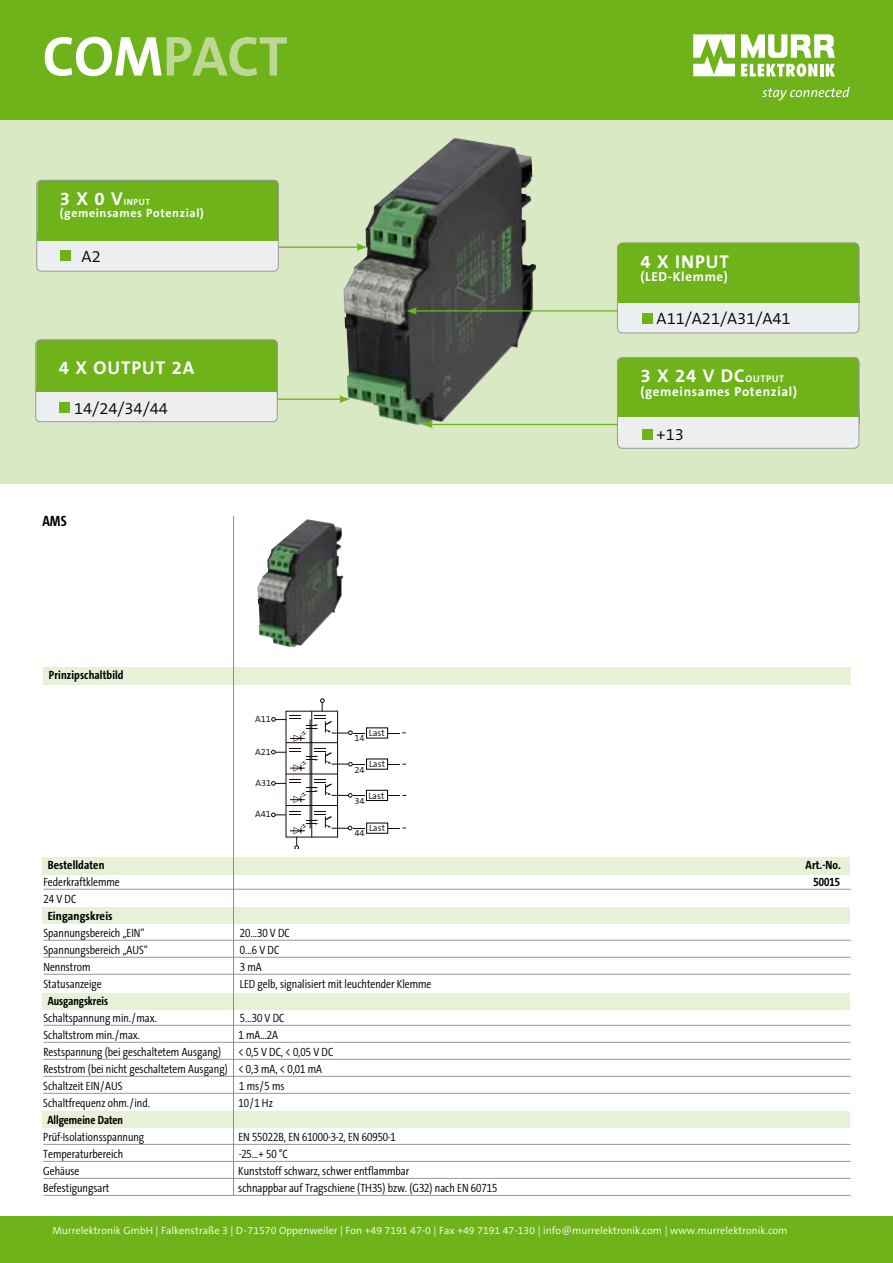
<style>
.page{position:relative;width:893px;height:1263px;background:#fff}
.page>*{position:absolute;margin:0;border:0;box-sizing:border-box;transform-origin:0 0}
.t1{font:700 56.7px "The Sans B7";letter-spacing:-.01em;color:#bcd894}
.t2{font:700 18.6px "The Sans B7";letter-spacing:.05em;color:#fff}
.t3{font:300 16.5px "The Sans B4";color:#000}
.t4{font:700 15px "The Sans Cd TF7";color:#000}
.t5{font:700 13.05px "The Sans B7";letter-spacing:.05em;color:#fff}
.t6{font:300 12px/17px "The Sans Cd TF4";color:#000}
.t7{font:700 12px "The Sans Cd TF7";letter-spacing:.01em;color:#000;scale:1.05 1}
.t8{font:700 12px "The Sans Cd TF7";letter-spacing:.01em;color:#000}
.t9{font:700 12px "The Sans B7";letter-spacing:.05em;color:#fff}
.t10{font:700 12px "The Sans Cd TF7";letter-spacing:.01em;color:#000;scale:1.1 1}
.t11{font:300 10.5px "The Sans B4";color:#fff}
.t12{font:300 9.15px "The Sans B4";color:#000}
.t13{font:700 9px "The Sans B7";letter-spacing:.065em;color:#fff}
.s1{color:#fff}
.s2{font-size:18.6px}
.s3{font-size:9.75px}
</style>
<div class="page">
<div style="left:0;top:119px;width:893px;height:365px;background:#d8e9c3"></div>
<div style="left:0;top:1216px;width:893px;height:47px;background:#6fb31b"></div>
<div style="left:0;top:0;width:893px;height:119px;background:#6fb31b"></div>
<svg style="left:693px;top:34px;width:42px;height:42px"></svg>
<svg style="left:741px;top:64px;width:94px;height:13px"></svg>
<svg style="left:741px;top:34px;width:94px;height:24px"></svg>
<svg style="left:762px;top:87px;width:88px;height:14px"></svg>
<div style="left:42px;top:907px;width:807px;height:17px;background:#e6f1d8"></div>
<div style="left:42px;top:1111px;width:807px;height:17px;background:#e6f1d8"></div>
<div style="left:42px;top:993px;width:807px;height:17px;background:#e6f1d8"></div>
<div style="left:42px;top:857px;width:807px;height:17px;background:#e6f1d8"></div>
<hr style="left:43px;top:889px;width:808px;height:1px;background:#98989c">
<hr style="left:43px;top:940px;width:808px;height:1px;background:#98989c">
<hr style="left:43px;top:957px;width:808px;height:1px;background:#98989c">
<hr style="left:43px;top:974px;width:808px;height:1px;background:#98989c">
<hr style="left:43px;top:1025px;width:808px;height:1px;background:#98989c">
<hr style="left:43px;top:1042px;width:808px;height:1px;background:#98989c">
<hr style="left:43px;top:1059px;width:808px;height:1px;background:#98989c">
<hr style="left:43px;top:1076px;width:808px;height:1px;background:#98989c">
<hr style="left:43px;top:1093px;width:808px;height:1px;background:#98989c">
<hr style="left:43px;top:1144px;width:808px;height:1px;background:#98989c">
<hr style="left:43px;top:1161px;width:808px;height:1px;background:#98989c">
<hr style="left:43px;top:1178px;width:808px;height:1px;background:#98989c">
<hr style="left:43px;top:1195px;width:808px;height:1px;background:#98989c">
<img style="left:257px;top:519px;width:86px;height:129px">
<div style="left:43px;top:668px;width:807px;height:17px;background:#e6f1d8"></div>
<hr style="left:233px;top:516px;width:1px;height:680px;background:#6fb31b">
<svg style="left:271px;top:698px;width:135px;height:150px"></svg>
<img style="left:343px;top:138px;width:193px;height:288px">
<hr style="left:228px;top:246px;width:131px;height:2px;background:#6fb31b">
<svg style="left:357px;top:243px;width:10px;height:8px"></svg>
<hr style="left:415px;top:310px;width:229px;height:2px;background:#6fb31b">
<svg style="left:407px;top:307px;width:10px;height:8px"></svg>
<hr style="left:431px;top:424px;width:196px;height:1px;background:#6fb31b">
<svg style="left:423px;top:421px;width:10px;height:7px"></svg>
<hr style="left:211px;top:399px;width:131px;height:1px;background:#6fb31b">
<svg style="left:339px;top:395px;width:11px;height:8px"></svg>
<div style="left:37px;top:180px;width:242px;height:68px;background:#6fb31b;border-radius:5px"></div>
<div style="left:36px;top:340px;width:242px;height:61px;background:#6fb31b;border-radius:5px"></div>
<div style="left:618px;top:243px;width:241px;height:60px;background:#6fb31b;border-radius:5px"></div>
<div style="left:618px;top:296px;width:241px;height:7px;background:#6fb31b"></div>
<div style="left:618px;top:303px;width:241px;height:16px;background:#edeeef"></div>
<div style="left:617px;top:305px;width:242px;height:28px;background:#edeeef;border-radius:5px"></div>
<div style="left:617px;top:243px;width:242px;height:90px;border:1px solid #98989c;border-radius:5px"></div>
<div style="left:642px;top:313px;width:11px;height:11px;background:#6fb31b"></div>
<div style="left:618px;top:357px;width:241px;height:68px;background:#6fb31b;border-radius:5px"></div>
<div style="left:617px;top:417px;width:242px;height:15px;background:#edeeef"></div>
<div style="left:617px;top:418px;width:241px;height:29px;background:#edeeef;border-radius:5px"></div>
<div style="left:642px;top:429px;width:11px;height:10px;background:#6fb31b"></div>
<div style="left:617px;top:357px;width:242px;height:92px;border:1px solid #98989c;border-radius:5px"></div>
<div style="left:36px;top:392px;width:241px;height:16px;background:#edeeef"></div>
<div style="left:35px;top:393px;width:242px;height:29px;background:#edeeef;border-radius:5px"></div>
<div style="left:35px;top:340px;width:243px;height:82px;border:1px solid #98989c;border-radius:5px"></div>
<div style="left:59px;top:402px;width:11px;height:11px;background:#6fb31b"></div>
<div style="left:37px;top:241px;width:242px;height:16px;background:#edeeef"></div>
<div style="left:37px;top:243px;width:241px;height:28px;background:#edeeef;border-radius:5px"></div>
<div style="left:36px;top:180px;width:243px;height:92px;border:1px solid #98989c;border-radius:5px"></div>
<div style="left:60px;top:251px;width:11px;height:10px;background:#6fb31b"></div>
<h1 class="t1" style="left:43px;top:26px;width:247px"><span class="s1">COM</span>PACT</h1>
<p class="t13" style="left:60px;top:197px;width:92px"><span class="s2">3 x 0 V</span>INPUT</p>
<p class="t9" style="left:60px;top:207px;width:145px">(gemeinsames Potenzial)</p>
<h3 class="t3" style="left:82px;top:248px;width:21px">A2</h3>
<h2 class="t2" style="left:59px;top:357px;width:135px">4 x output 2a</h2>
<h3 class="t3" style="left:74px;top:400px;width:95px">14/24/34/44</h3>
<p class="t4" style="left:42px;top:513px;width:26px">AMS</p>
<p class="t7" style="left:49px;top:669px;width:73px">Prinzipschaltbild</p>
<p class="t12" style="left:255px;top:714px;width:17px">A11</p>
<p class="t12" style="left:255px;top:747px;width:17px">A21</p>
<p class="t12" style="left:256px;top:778px;width:17px">A31</p>
<p class="t12" style="left:255px;top:809px;width:17px">A41</p>
<p class="t12" style="left:369px;top:728px;width:18px">Last</p>
<p class="t12" style="left:369px;top:759px;width:18px">Last</p>
<p class="t12" style="left:368px;top:791px;width:18px">Last</p>
<p class="t12" style="left:369px;top:823px;width:18px">Last</p>
<p class="t12" style="left:354px;top:733px;width:12px">14</p>
<p class="t12" style="left:354px;top:765px;width:12px">24</p>
<p class="t12" style="left:354px;top:796px;width:12px">34</p>
<p class="t12" style="left:354px;top:828px;width:12px">44</p>
<h2 class="t2" style="left:641px;top:252px;width:90px">4 x INPUT</h2>
<p class="t5" style="left:641px;top:270px;width:89px">(LED-Klemme)</p>
<h3 class="t3" style="left:657px;top:310px;width:136px">A11/A21/A31/A41</h3>
<h2 class="t2" style="left:641px;top:366px;width:145px">3 x 24 v Dc <span class="s3">OUTPUT</span></h2>
<p class="t5" style="left:641px;top:384px;width:158px">(gemeinsames Potenzial)</p>
<h3 class="t3" style="left:657px;top:425px;width:29px">+13</h3>
<p class="t7" style="left:48px;top:858px;width:56px">Bestelldaten</p>
<p class="t7" style="left:805px;top:858px;width:35px">Art.-No.</p>
<p class="t6" style="left:43px;top:874px;width:78px">Federkraftklemme</p>
<p class="t8" style="left:814px;top:875px;width:28px">50015</p>
<p class="t6" style="left:43px;top:891px;width:34px">24VDC</p>
<p class="t10" style="left:48px;top:909px;width:61px">Eingangskreis</p>
<p class="t6" style="left:43px;top:925px;width:102px">Spannungsbereich „EIN“</p>
<p class="t6" style="left:240px;top:925px;width:51px">20...30 V DC</p>
<p class="t6" style="left:43px;top:942px;width:106px">Spannungsbereich „AUS“</p>
<p class="t6" style="left:240px;top:942px;width:41px">0...6 V DC</p>
<p class="t6" style="left:43px;top:959px;width:49px">Nennstrom</p>
<p class="t6" style="left:240px;top:959px;width:23px">3mA</p>
<p class="t6" style="left:43px;top:976px;width:60px">Statusanzeige</p>
<p class="t6" style="left:240px;top:976px;width:193px">LED gelb, signalisiert mit leuchtender Klemme</p>
<p class="t8" style="left:48px;top:994px;width:62px">Ausgangskreis</p>
<p class="t6" style="left:43px;top:1010px;width:115px">Schaltspannung min./max.</p>
<p class="t6" style="left:240px;top:1010px;width:46px">5...30 V DC</p>
<p class="t6" style="left:43px;top:1027px;width:98px">Schaltstrom min./max.</p>
<p class="t6" style="left:238px;top:1027px;width:41px">1 mA...2A</p>
<p class="t6" style="left:43px;top:1044px;width:179px">Restspannung (bei geschaltetem Ausgang)</p>
<p class="t6" style="left:43px;top:1044px;width:291px;text-indent:195px">&lt; 0,5 V DC, &lt; 0,05 V DC<br>Reststrom (bei nicht geschaltetem Ausgang) &lt; 0,3 mA, &lt; 0,01 mA<br>Schaltzeit EIN/AUS</p>
<p class="t6" style="left:239px;top:1078px;width:47px">1 ms/5 ms</p>
<p class="t6" style="left:43px;top:1095px;width:108px">Schaltfrequenz ohm./ind.</p>
<p class="t6" style="left:239px;top:1095px;width:36px">10/1 Hz</p>
<p class="t8" style="left:48px;top:1113px;width:77px">Allgemeine Daten</p>
<p class="t6" style="left:43px;top:1129px;width:102px">Prüf-Isolationsspannung</p>
<p class="t6" style="left:238px;top:1129px;width:159px">EN 55022B, EN 61000-3-2, EN 60950-1</p>
<p class="t6" style="left:43px;top:1146px;width:81px">Temperaturbereich</p>
<p class="t6" style="left:239px;top:1146px;width:50px">-25...+ 50 °C</p>
<p class="t6" style="left:43px;top:1163px;width:38px">Gehäuse</p>
<p class="t6" style="left:238px;top:1163px;width:172px">Kunststoff schwarz, schwer entflammbar</p>
<p class="t6" style="left:43px;top:1180px;width:68px">Befestigungsart</p>
<p class="t6" style="left:238px;top:1180px;width:261px">schnappbar auf Tragschiene (TH35) bzw. (G32) nach EN 60715</p>
<p class="t11" style="left:53px;top:1224px;width:736px">Murrelektronik GmbH | Falkenstraße 3 | D-71570 Oppenweiler | Fon +49 7191 47-0 | Fax +49 7191 47-130 | info@murrelektronik.com | www.murrelektronik.com</p>
</div>
